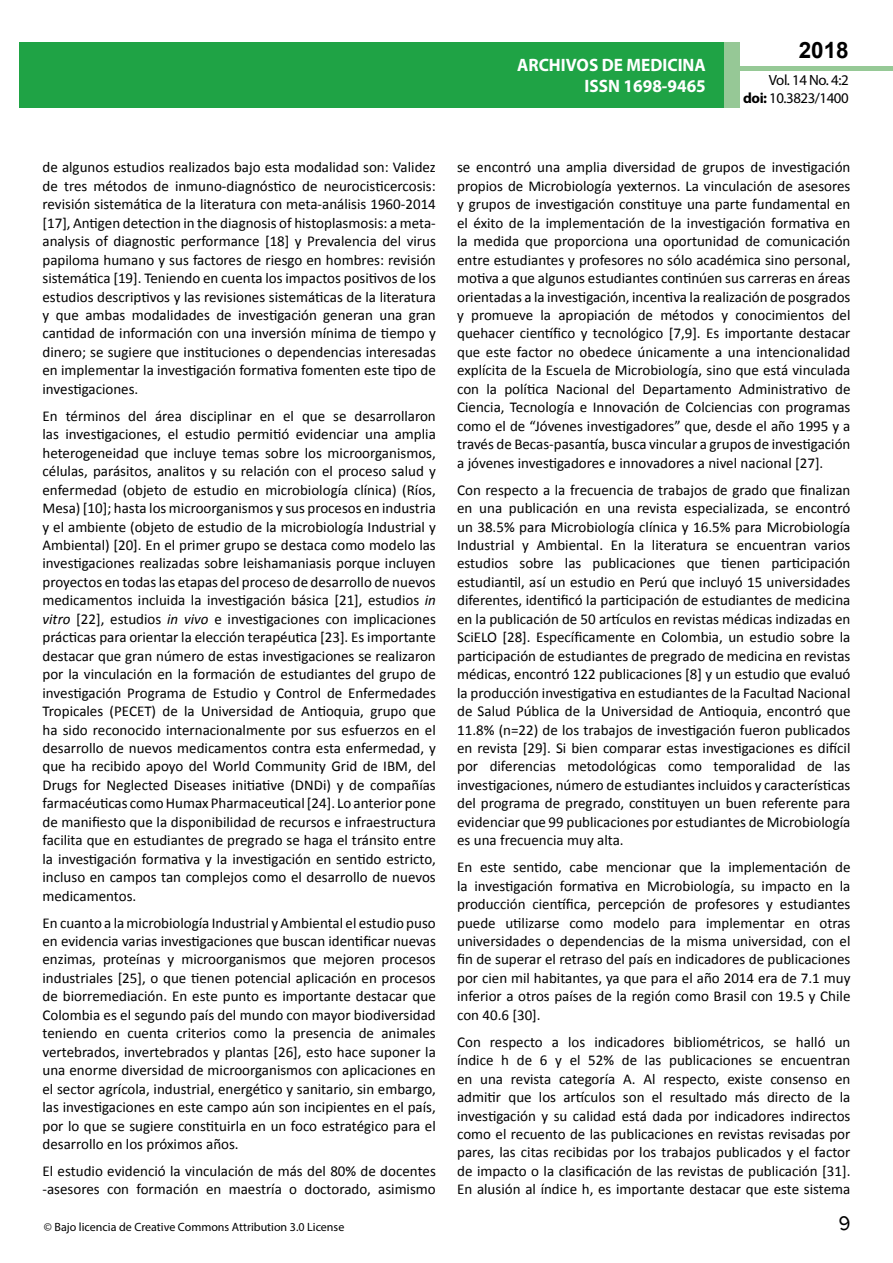
<style>
.page{position:relative;width:893px;height:1263px;background:#fff}
.page>*{position:absolute;margin:0;border:0;box-sizing:border-box;transform-origin:0 0}
.t1{font:25.5px "Tunga";color:#000}
.t2{font:700 22.5px "Arial";color:#000}
.t3{font:700 18px/21.6px "Myriad Pro";color:#fff;text-align:right;scale:.96 1}
.t4{font:15px/18.5px "Calibri";color:#000;text-align:justify}
.t5{font:14.85px/17.9px "Myriad Pro";letter-spacing:-.03em;color:#000;text-align:right}
.t6{font:12px "Myriad Pro";color:#000}
.s1{font-weight:700}
.s2{font-style:italic}
</style>
<div class="page">
<div style="left:722px;top:66px;width:171px;height:5px;background:#96c996"></div>
<div style="left:19px;top:42px;width:706px;height:66px;background:#1fa345"></div>
<div style="left:725px;top:42px;width:15px;height:66px;background:#96c896"></div>
<p class="t3" style="left:517px;top:53px;width:198px">ARCHIVOS DE MEDICINA<br>ISSN 1698-9465</p>
<h2 class="t2" style="left:799px;top:35px;width:52px">2018</h2>
<p class="t5" style="left:743px;top:71px;width:107px">Vol. 14 No. 4:2 <span class="s1">doi:</span> 10.3823/1400</p>
<p class="t4" style="left:43px;top:158px;width:395px">de algunos estudios realizados bajo esta modalidad son: Validez de tres métodos de inmuno-diagnóstico de neurocisticercosis: revisión sistemática de la literatura con meta-análisis 1960-2014 [17], Antigen detection in the diagnosis of histoplasmosis: a meta&shy;analysis of diagnostic performance [18] y Prevalencia del virus papiloma humano y sus factores de riesgo en hombres: revisión sistemática [19]. Teniendo en cuenta los impactos positivos de los estudios descriptivos y las revisiones sistemáticas de la literatura y que ambas modalidades de investigación generan una gran cantidad de información con una inversión mínima de tiempo y dinero; se sugiere que instituciones o dependencias interesadas en implementar la investigación formativa fomenten este tipo de investigaciones.</p>
<p class="t4" style="left:43px;top:407px;width:395px">En términos del área disciplinar en el que se desarrollaron las investigaciones, el estudio permitió evidenciar una amplia heterogeneidad que incluye temas sobre los microorganismos, células, parásitos, analitos y su relación con el proceso salud y enfermedad (objeto de estudio en microbiología clínica) (Ríos, Mesa) [10]; hasta los microorganismos y sus procesos en industria y el ambiente (objeto de estudio de la microbiología Industrial y Ambiental) [20]. En el primer grupo se destaca como modelo las investigaciones realizadas sobre leishamaniasis porque incluyen proyectos en todas las etapas del proceso de desarrollo de nuevos medicamentos incluida la investigación básica [21], estudios <span class="s2">in vitro</span> [22], estudios <span class="s2">in vivo</span> e investigaciones con implicaciones prácticas para orientar la elección terapéutica [23]. Es importante destacar que gran número de estas investigaciones se realizaron por la vinculación en la formación de estudiantes del grupo de investigación Programa de Estudio y Control de Enfermedades Tropicales (PECET) de la Universidad de Antioquia, grupo que ha sido reconocido internacionalmente por sus esfuerzos en el desarrollo de nuevos medicamentos contra esta enfermedad, y que ha recibido apoyo del World Community Grid de IBM, del Drugs for Neglected Diseases initiative (DNDi) y de compañías farmacéuticas como Humax Pharmaceutical [24]. Lo anterior pone de manifiesto que la disponibilidad de recursos e infraestructura facilita que en estudiantes de pregrado se haga el tránsito entre la investigación formativa y la investigación en sentido estricto, incluso en campos tan complejos como el desarrollo de nuevos medicamentos.</p>
<p class="t4" style="left:43px;top:913px;width:395px">En cuanto a la microbiología Industrial y Ambiental el estudio puso en evidencia varias investigaciones que buscan identificar nuevas enzimas, proteínas y microorganismos que mejoren procesos industriales [25], o que tienen potencial aplicación en procesos de biorremediación. En este punto es importante destacar que Colombia es el segundo país del mundo con mayor biodiversidad teniendo en cuenta criterios como la presencia de animales vertebrados, invertebrados y plantas [26], esto hace suponer la una enorme diversidad de microorganismos con aplicaciones en el sector agrícola, industrial, energético y sanitario, sin embargo, las investigaciones en este campo aún son incipientes en el país, por lo que se sugiere constituirla en un foco estratégico para el desarrollo en los próximos años.</p>
<p class="t4" style="left:43px;top:1162px;width:395px">El estudio evidenció la vinculación de más del 80% de docentes -asesores con formación en maestría o doctorado, asimismo</p>
<p class="t4" style="left:457px;top:158px;width:395px">se encontró una amplia diversidad de grupos de investigación propios de Microbiología yexternos. La vinculación de asesores y grupos de investigación constituye una parte fundamental en el éxito de la implementación de la investigación formativa en la medida que proporciona una oportunidad de comunicación entre estudiantes y profesores no sólo académica sino personal, motiva a que algunos estudiantes continúen sus carreras en áreas orientadas a la investigación, incentiva la realización de posgrados y promueve la apropiación de métodos y conocimientos del quehacer científico y tecnológico [7,9]. Es importante destacar que este factor no obedece únicamente a una intencionalidad explícita de la Escuela de Microbiología, sino que está vinculada con la política Nacional del Departamento Administrativo de Ciencia, Tecnología e Innovación de Colciencias con programas como el de “Jóvenes investigadores” que, desde el año 1995 y a través de Becas-pasantía, busca vincular a grupos de investigación a jóvenes investigadores e innovadores a nivel nacional [27].</p>
<p class="t4" style="left:457px;top:480px;width:395px">Con respecto a la frecuencia de trabajos de grado que finalizan en una publicación en una revista especializada, se encontró un 38.5% para Microbiología clínica y 16.5% para Microbiología Industrial y Ambiental. En la literatura se encuentran varios estudios sobre las publicaciones que tienen participación estudiantil, así un estudio en Perú que incluyó 15 universidades diferentes, identificó la participación de estudiantes de medicina en la publicación de 50 artículos en revistas médicas indizadas en SciELO [28]. Específicamente en Colombia, un estudio sobre la participación de estudiantes de pregrado de medicina en revistas médicas, encontró 122 publicaciones [8] y un estudio que evaluó la producción investigativa en estudiantes de la Facultad Nacional de Salud Pública de la Universidad de Antioquia, encontró que 11.8% (n=22) de los trabajos de investigación fueron publicados en revista [29]. Si bien comparar estas investigaciones es difícil por diferencias metodológicas como temporalidad de las investigaciones, número de estudiantes incluidos y características del programa de pregrado, constituyen un buen referente para evidenciar que 99 publicaciones por estudiantes de Microbiología es una frecuencia muy alta.</p>
<p class="t4" style="left:457px;top:858px;width:395px">En este sentido, cabe mencionar que la implementación de la investigación formativa en Microbiología, su impacto en la producción científica, percepción de profesores y estudiantes puede utilizarse como modelo para implementar en otras universidades o dependencias de la misma universidad, con el fin de superar el retraso del país en indicadores de publicaciones por cien mil habitantes, ya que para el año 2014 era de 7.1 muy inferior a otros países de la región como Brasil con 19.5 y Chile con 40.6 [30].</p>
<p class="t4" style="left:457px;top:1032px;width:395px">Con respecto a los indicadores bibliométricos, se halló un índice h de 6 y el 52% de las publicaciones se encuentran en una revista categoría A. Al respecto, existe consenso en admitir que los artículos son el resultado más directo de la investigación y su calidad está dada por indicadores indirectos como el recuento de las publicaciones en revistas revisadas por pares, las citas recibidas por los trabajos publicados y el factor de impacto o la clasificación de las revistas de publicación [31].<br>En alusión al índice h, es importante destacar que este sistema</p>
<p class="t6" style="left:44px;top:1220px;width:302px">© Bajo licencia de Creative Commons Attribution 3.0 License</p>
<h1 class="t1" style="left:838px;top:1206px;width:14px">9</h1>
</div>
